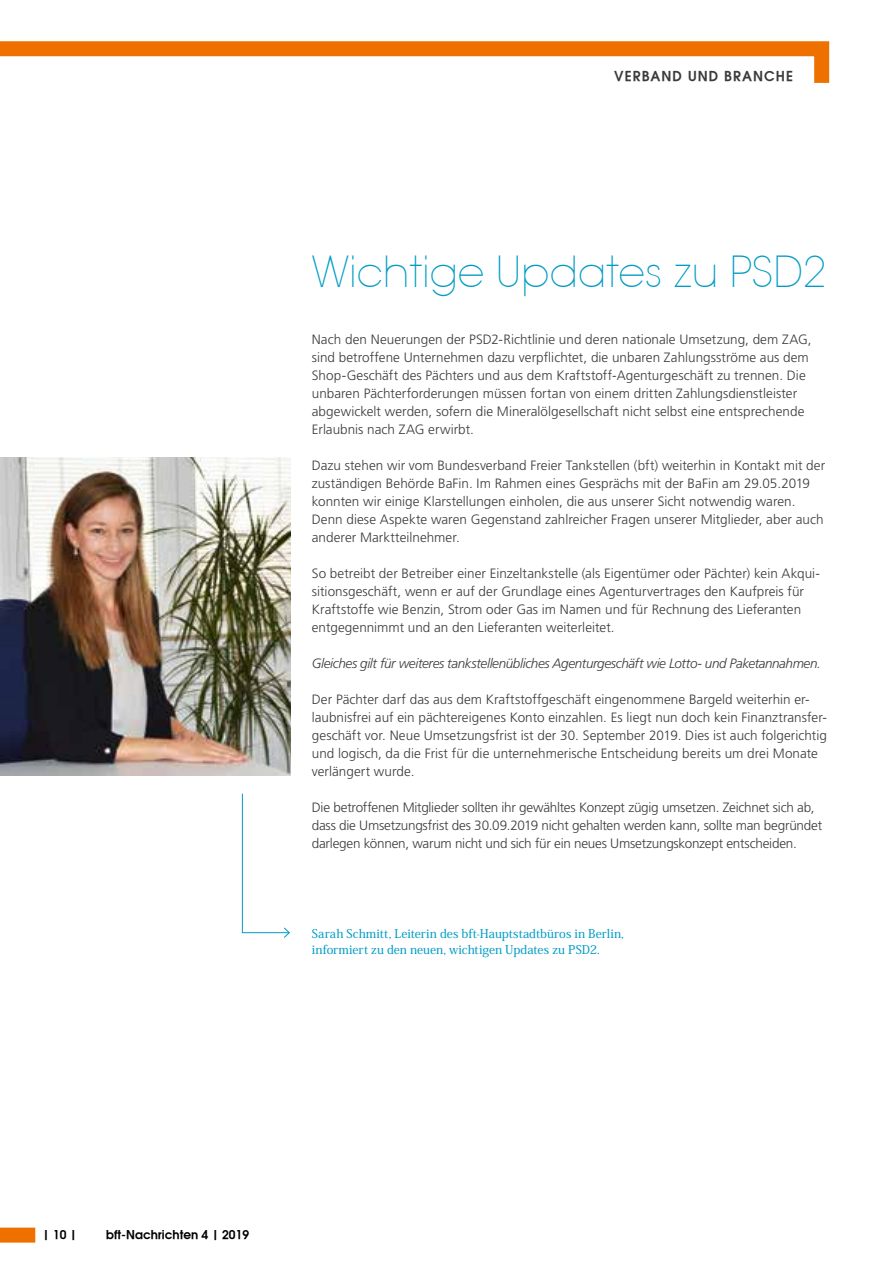
<style>
.page{position:relative;width:893px;height:1263px;background:#fff}
.page>*{position:absolute;margin:0;border:0;box-sizing:border-box;transform-origin:0 0}
.t1{font:200 42px "Avant Garde";color:#009cc4}
.t2{font:300 13.5px/18px "Frutiger LT Pro";color:#3b3b3a}
.t3{font:300 13.5px/18px "Frutiger LT Pro";letter-spacing:-.02em;color:#3b3b3a}
.t4{font:italic 300 13.5px "Frutiger LT Pro";letter-spacing:-.03em;color:#3b3b3a}
.t5{font:600 13.5px "Avant Garde";letter-spacing:.08em;color:#3b3b3a}
.t6{font:500 12px/16.5px "Koz Min Pr 6 N";color:#009cc4}
.t7{font:600 12px "Avant Garde";color:#000}
</style>
<div class="page">
<svg style="left:242px;top:793px;width:48px;height:145px"></svg>
<img style="left:0;top:457px;width:291px;height:319px">
<div style="left:0;top:1227px;width:35px;height:15px;background:#ee7100"></div>
<svg style="left:0;top:41px;width:830px;height:42px"></svg>
<p class="t5" style="left:614px;top:67px;width:180px">VERBAND UND BRANCHE</p>
<h1 class="t1" style="left:312px;top:247px;width:516px">Wichtige Updates zu PSD2</h1>
<p class="t2" style="left:312px;top:330px;width:501px">Nach den Neuerungen der PSD2-Richtlinie und deren nationale Umsetzung, dem ZAG, sind betroffene Unternehmen dazu verpflichtet, die unbaren Zahlungsströme aus dem Shop-Geschäft des Pächters und aus dem Kraftstoff-Agenturgeschäft zu trennen. Die unbaren Pächterforderungen müssen fortan von einem dritten Zahlungsdienstleister abgewickelt werden, sofern die Mineralölgesellschaft nicht selbst eine entsprechende Erlaubnis nach ZAG erwirbt.</p>
<p class="t2" style="left:312px;top:456px;width:515px">Dazu stehen wir vom Bundesverband Freier Tankstellen (bft) weiterhin in Kontakt mit der zuständigen Behörde BaFin. Im Rahmen eines Gesprächs mit der BaFin am 29.05.2019 konnten wir einige Klarstellungen einholen, die aus unserer Sicht notwendig waren.<br>Denn diese Aspekte waren Gegenstand zahlreicher Fragen unserer Mitglieder, aber auch anderer Marktteilnehmer.</p>
<p class="t2" style="left:312px;top:564px;width:510px">So betreibt der Betreiber einer Einzeltankstelle (als Eigentümer oder Pächter) kein Akqui&shy;sitionsgeschäft, wenn er auf der Grundlage eines Agenturvertrages den Kaufpreis für Kraftstoffe wie Benzin, Strom oder Gas im Namen und für Rechnung des Lieferanten entgegennimmt und an den Lieferanten weiterleitet.</p>
<p class="t4" style="left:312px;top:655px;width:511px">Gleiches gilt für weiteres tankstellenübliches Agenturgeschäft wie Lotto- und Paketannahmen.</p>
<p class="t2" style="left:312px;top:690px;width:517px">Der Pächter darf das aus dem Kraftstoffgeschäft eingenommene Bargeld weiterhin er&shy;laubnisfrei auf ein pächtereigenes Konto einzahlen. Es liegt nun doch kein Finanztransfer&shy;geschäft vor. Neue Umsetzungsfrist ist der 30. September 2019. Dies ist auch folgerichtig und logisch, da die Frist für die unternehmerische Entscheidung bereits um drei Monate verlängert wurde.</p>
<p class="t3" style="left:312px;top:798px;width:512px">Die betroffenen Mitglieder sollten ihr gewähltes Konzept zügig umsetzen. Zeichnet sich ab, dass die Umsetzungsfrist des 30.09.2019 nicht gehalten werden kann, sollte man begründet darlegen können, warum nicht und sich für ein neues Umsetzungskonzept entscheiden.</p>
<p class="t6" style="left:312px;top:925px;width:314px">Sarah Schmitt, Leiterin des bft-Hauptstadtbüros in Berlin, informiert zu den neuen, wichtigen Updates zu PSD2.</p>
<p class="t7" style="left:43px;top:1227px;width:36px">| 10 |</p>
<p class="t7" style="left:106px;top:1227px;width:144px">bft-Nachrichten 4 | 2019</p>
</div>
